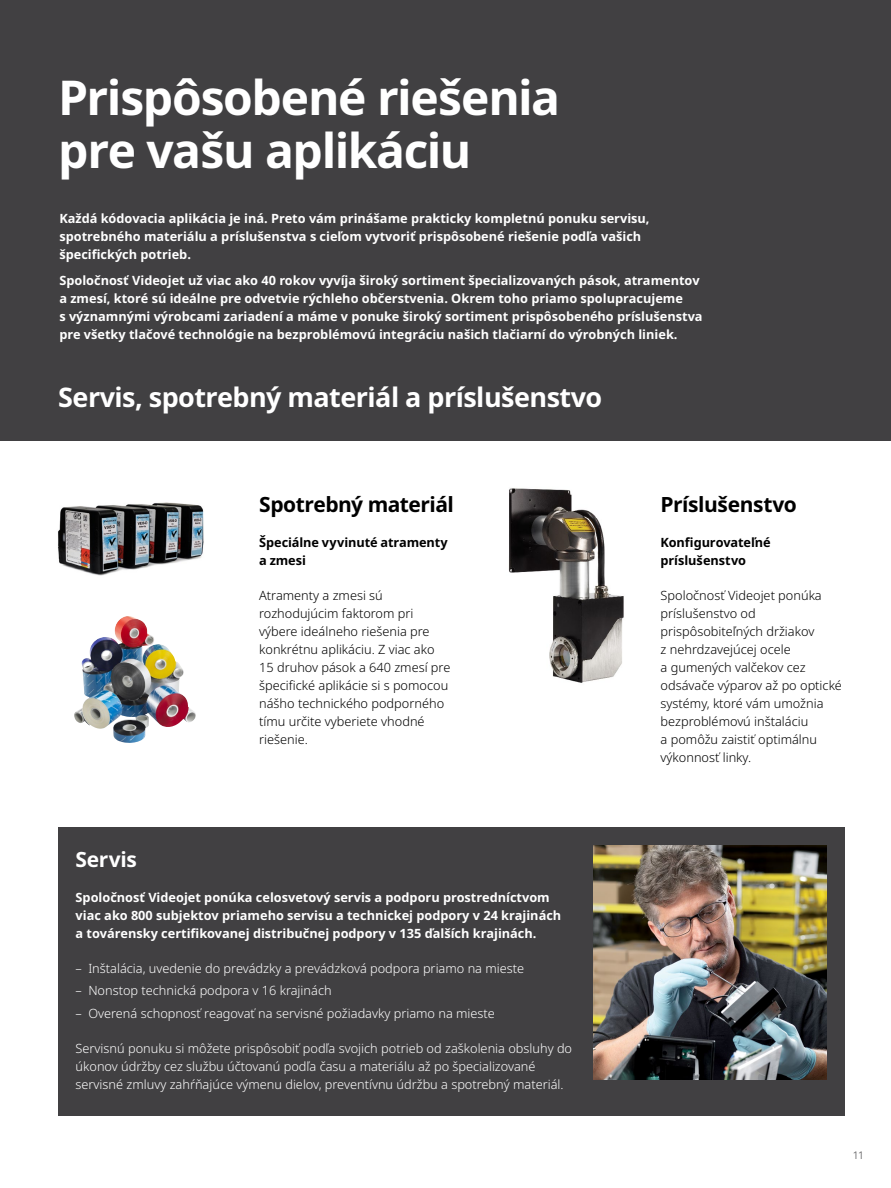
<style>
.page{position:relative;width:891px;height:1188px;background:#fff}
.page>*{position:absolute;margin:0;border:0;box-sizing:border-box;transform-origin:0 0}
.t1{font:700 48px/52.5px "Noto Sans";letter-spacing:-.03em;color:#fff}
.t2{font:700 27px "Noto Sans";letter-spacing:-.02em;color:#fff}
.t3{font:700 21px "Noto Sans";letter-spacing:-.025em;color:#000}
.t4{font:700 21px "Noto Sans";letter-spacing:-.015em;color:#fff}
.t5{font:700 12.75px/18px "Noto Sans";color:#fff}
.t6{font:300 12.75px/18px "Noto Sans";color:#000}
.t7{font:300 12.75px/18px "Noto Sans";color:#fff}
.t8{font:700 12.75px/18px "Noto Sans";letter-spacing:-.005em;color:#000}
.t9{font:300 10.5px "Noto Sans";color:#414042}
</style>
<div class="page">
<div style="left:0;top:0;width:891px;height:441px;background:#414042"></div>
<img style="left:508px;top:488px;width:116px;height:195px">
<img style="left:74px;top:616px;width:75px;height:127px">
<div style="left:58px;top:827px;width:787px;height:289px;background:#414042"></div>
<img style="left:593px;top:846px;width:234px;height:233px">
<img style="left:58px;top:502px;width:146px;height:74px">
<h1 class="t1" style="left:58px;top:70px;width:503px">Prispôsobené riešenia pre vašu aplikáciu</h1>
<p class="t5" style="left:59px;top:209px;width:592px">Každá kódovacia aplikácia je iná. Preto vám prinášame prakticky kompletnú ponuku servisu, spotrebného materiálu a príslušenstva s cieľom vytvoriť prispôsobené riešenie podľa vašich špecifických potrieb.</p>
<p class="t5" style="left:59px;top:271px;width:645px">Spoločnosť Videojet už viac ako 40 rokov vyvíja široký sortiment špecializovaných pások, atramentov a zmesí, ktoré sú ideálne pre odvetvie rýchleho občerstvenia. Okrem toho priamo spolupracujeme<br>s významnými výrobcami zariadení a máme v ponuke široký sortiment prispôsobeného príslušenstva pre všetky tlačové technológie na bezproblémovú integráciu našich tlačiarní do výrobných liniek.</p>
<h2 class="t2" style="left:58px;top:378px;width:545px">Servis, spotrebný materiál a príslušenstvo</h2>
<h3 class="t3" style="left:259px;top:489px;width:196px">Spotrebný materiál</h3>
<p class="t8" style="left:259px;top:533px;width:190px">Špeciálne vyvinuté atramenty a zmesi</p>
<p class="t6" style="left:259px;top:586px;width:193px">Atramenty a zmesi sú rozhodujúcim faktorom pri výbere ideálneho riešenia pre konkrétnu aplikáciu. Z viac ako<br>15 druhov pások a 640 zmesí pre špecifické aplikácie si s pomocou nášho technického podporného tímu určite vyberiete vhodné riešenie.</p>
<h3 class="t3" style="left:661px;top:489px;width:138px">Príslušenstvo</h3>
<p class="t8" style="left:661px;top:533px;width:112px">Konfigurovateľné príslušenstvo</p>
<p class="t6" style="left:661px;top:586px;width:183px">Spoločnosť Videojet ponúka príslušenstvo od prispôsobiteľných držiakov<br>z nehrdzavejúcej ocele<br>a gumených valčekov cez odsávače výparov až po optické systémy, ktoré vám umožnia bezproblémovú inštaláciu<br>a pomôžu zaistiť optimálnu výkonnosť linky.</p>
<h3 class="t4" style="left:76px;top:845px;width:63px">Servis</h3>
<p class="t5" style="left:76px;top:888px;width:487px">Spoločnosť Videojet ponúka celosvetový servis a podporu prostredníctvom viac ako 800 subjektov priameho servisu a technickej podpory v 24 krajinách a továrensky certifikovanej distribučnej podpory v 135 ďalších krajinách.</p>
<p class="t7" style="left:76px;top:960px;width:450px">– Inštalácia, uvedenie do prevádzky a prevádzková podpora priamo na mieste</p>
<p class="t7" style="left:76px;top:982px;width:258px">– Nonstop technická podpora v 16 krajinách</p>
<p class="t7" style="left:76px;top:1004px;width:421px">– Overená schopnosť reagovať na servisné požiadavky priamo na mieste</p>
<p class="t7" style="left:76px;top:1039px;width:498px">Servisnú ponuku si môžete prispôsobiť podľa svojich potrieb od zaškolenia obsluhy do úkonov údržby cez službu účtovanú podľa času a materiálu až po špecializované servisné zmluvy zahŕňajúce výmenu dielov, preventívnu údržbu a spotrebný materiál.</p>
<p class="t9" style="left:853px;top:1148px;width:13px">11</p>
</div>
